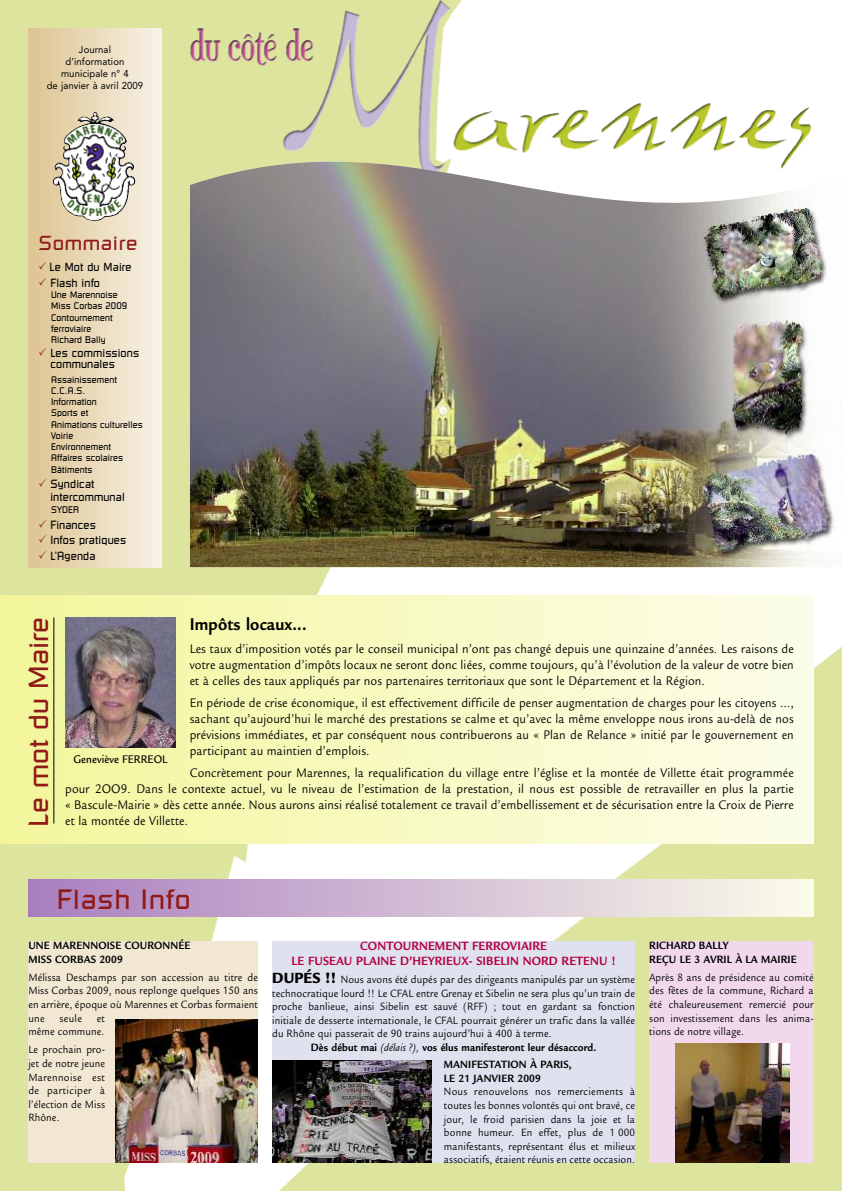
<style>
.page{position:relative;width:842px;height:1191px;background:#fff}
.page>*{position:absolute;margin:0;border:0;box-sizing:border-box;transform-origin:0 0}
.t1{font:27.6px "Russell Square";letter-spacing:.015em;color:#8f1a18}
.t2{font:20px "Russell Square";letter-spacing:.03em;color:#8f1a18}
.t3{font:700 18.5px "Legacy Sans";letter-spacing:.01em;color:#000;scale:.9 1}
.t4{font:13.5px/16px "Legacy Sans";letter-spacing:.01em;color:#000;text-align:justify;scale:.9 1}
.t5{font:700 13px/15px "Legacy Sans";letter-spacing:.01em;color:#b40041;text-align:center;scale:.9 1}
.t6{font:500 12px "Legacy Sans";letter-spacing:.01em;color:#000;scale:.9 1}
.t7{font:11.8px/15.8px "Russell Square";letter-spacing:.015em;color:#000;scale:.9 1}
.t8{font:11.5px/13.6px "Legacy Sans";letter-spacing:.01em;color:#000;text-align:justify;scale:.9 1}
.t9{font:700 11.5px/13.5px "Legacy Sans";letter-spacing:.01em;color:#000;scale:.9 1}
.t10{font:10px/12px "Avenir";letter-spacing:.01em;color:#000;text-align:center;scale:.95 1}
.t11{font:9.5px/11.2px "Russell Square";letter-spacing:.015em;color:#000;scale:.9 1}
.s1{font-weight:900;font-size:16px}
.s2{font-weight:400;font-style:italic}
</style>
<div class="page">
<img style="left:0;top:0;width:842px;height:1191px">
<svg style="left:28px;top:28px;width:134px;height:539px;background:#e7d9bb"></svg>
<div style="left:0;top:595px;width:814px;height:248px;background:linear-gradient(to right,#f2f59a,#fdfeea)"></div>
<img style="left:96px;top:116px;width:40px;height:103px">
<svg style="left:190px;top:104px;width:652px;height:57px"></svg>
<img style="left:190px;top:161px;width:652px;height:406px">
<hr style="left:54px;top:617px;width:1px;height:206px;background:#000">
<img style="left:65px;top:617px;width:111px;height:130px">
<div style="left:28px;top:941px;width:230px;height:221px;background:#f1e7d3"></div>
<div style="left:28px;top:879px;width:786px;height:37px;background:linear-gradient(to right,#a97ebf,#fcfcea)"></div>
<img style="left:115px;top:1019px;width:143px;height:143px">
<div style="left:272px;top:941px;width:363px;height:221px;background:#dfe1ef"></div>
<img style="left:272px;top:1060px;width:160px;height:102px">
<div style="left:649px;top:941px;width:165px;height:221px;background:#f2d8ed"></div>
<img style="left:675px;top:1043px;width:114px;height:119px">
<svg style="left:39px;top:262px;width:7px;height:7px"></svg>
<svg style="left:39px;top:278px;width:7px;height:7px"></svg>
<svg style="left:39px;top:348px;width:7px;height:8px"></svg>
<svg style="left:39px;top:479px;width:7px;height:8px"></svg>
<svg style="left:39px;top:519px;width:7px;height:8px"></svg>
<svg style="left:39px;top:535px;width:7px;height:8px"></svg>
<svg style="left:39px;top:551px;width:7px;height:7px"></svg>
<p class="t10" style="left:47px;top:44px;width:103px">Journal<br>d’information municipale n° 4<br>de janvier à avril 2009</p>
<h2 class="t2" style="left:38px;top:236px;width:101px">Sommaire</h2>
<p class="t7" style="left:50px;top:259px;width:93px">Le Mot du Maire<br>Flash info</p>
<p class="t11" style="left:51px;top:290px;width:86px">Une Marennoise<br>Miss Corbas 2009<br>Contournement ferroviaire<br>Richard Bally</p>
<p class="t7" style="left:50px;top:348px;width:100px;line-height:11.3px">Les commissions communales</p>
<p class="t11" style="left:51px;top:374px;width:103px">Assainissement<br>C.C.A.S.<br>Information<br>Sports et<br>Animations culturelles<br>Voirie<br>Environnement<br>Affaires scolaires<br>Bâtiments</p>
<p class="t7" style="left:50px;top:478px;width:84px;line-height:13px">Syndicat intercommunal</p>
<p class="t11" style="left:51px;top:504px;width:33px">SYDER</p>
<p class="t7" style="left:50px;top:517px;width:86px">Finances<br>Infos pratiques<br>L’Agenda</p>
<h1 class="t1" style="left:29px;top:826px;width:211px;rotate:-90deg">Le mot du Maire</h1>
<h3 class="t3" style="left:190px;top:617px;width:131px">Impôts locaux...</h3>
<p class="t4" style="left:190px;top:642px;width:673px">Les taux d’imposition votés par le conseil municipal n’ont pas changé depuis une quinzaine d’années. Les raisons de votre augmentation d’impôts locaux ne seront donc liées, comme toujours, qu’à l’évolution de la valeur de votre bien et à celles des taux appliqués par nos partenaires territoriaux que sont le Département et la Région.</p>
<p class="t4" style="left:190px;top:696px;width:673px">En période de crise économique, il est effectivement difficile de penser augmentation de charges pour les citoyens …, sachant qu’aujourd’hui le marché des prestations se calme et qu’avec la même enveloppe nous irons au-delà de nos prévisions immédiates, et par conséquent nous contribuerons au « Plan de Relance » initié par le gouvernement en participant au maintien d’emplois.</p>
<p class="t4" style="left:65px;top:766px;width:811px;text-indent:125px">Concrètement pour Marennes, la requalification du village entre l’église et la montée de Villette était programmée pour 2OO9. Dans le contexte actuel, vu le niveau de l’estimation de la prestation, il nous est possible de retravailler en plus la partie « Bascule-Mairie » dès cette année. Nous aurons ainsi réalisé totalement ce travail d’embellissement et de sécurisation entre la Croix de Pierre</p>
<p class="t6" style="left:73px;top:754px;width:106px">Geneviève FERREOL</p>
<p class="t4" style="left:65px;top:814px;width:138px">et la montée de Villette.</p>
<h1 class="t1" style="left:57px;top:889px;width:136px">Flash Info</h1>
<p class="t9" style="left:28px;top:940px;width:182px">UNE MARENNOISE COURONNÉE<br>MISS CORBAS 2009</p>
<p class="t8" style="left:28px;top:971px;width:257px">Mélissa Deschamps par son accession au titre de Miss Corbas 2009, nous replonge quelques 150 ans en arrière, époque où Marennes et Corbas formaient une</p>
<p class="t8" style="left:59px;top:1012px;width:27px">seule</p>
<p class="t8" style="left:28px;top:1012px;width:87px;text-align:right">et<br>même commune.</p>
<p class="t8" style="left:28px;top:1044px;width:87px">Le prochain pro&shy;jet de notre jeune Marennoise est de participer à l’élection de Miss Rhône.</p>
<p class="t5" style="left:291px;top:940px;width:362px">CONTOURNEMENT FERROVIAIRE<br>LE FUSEAU PLAINE D’HEYRIEUX- SIBELIN NORD RETENU !</p>
<p class="t8" style="left:272px;top:974px;width:405px"><span class="s1">DUPÉS !!</span> Nous avons été dupés par des dirigeants manipulés par un système</p>
<p class="t8" style="left:272px;top:987px;width:405px">technocratique lourd !! Le CFAL entre Grenay et Sibelin ne sera plus qu’un train de</p>
<p class="t8" style="left:272px;top:1001px;width:405px">proche banlieue, ainsi Sibelin est sauvé (RFF) ; tout en gardant sa fonction</p>
<p class="t8" style="left:272px;top:1014px;width:405px">initiale de desserte internationale, le CFAL pourrait générer un trafic dans la vallée</p>
<p class="t8" style="left:272px;top:1028px;width:312px">du Rhône qui passerait de 90 trains aujourd’hui à 400 à terme.</p>
<p class="t9" style="left:311px;top:1041px;width:319px">Dès début mai <span class="s2">(délais ?),</span> vos élus manifesteront leur désaccord.</p>
<p class="t9" style="left:444px;top:1059px;width:143px">MANIFESTATION À PARIS,<br>LE 21 JANVIER 2009</p>
<p class="t8" style="left:444px;top:1086px;width:214px">Nous renouvelons nos remerciements à toutes les bonnes volontés qui ont bravé, ce jour, le froid parisien dans la joie et la bonne humeur. En effet, plus de 1 000 manifestants, représentant élus et milieux associatifs, étaient réunis en cette occasion.</p>
<p class="t9" style="left:649px;top:940px;width:165px">RICHARD BALLY<br>REÇU LE 3 AVRIL À LA MAIRIE</p>
<p class="t8" style="left:649px;top:971px;width:184px">Après 8 ans de présidence au comité des fêtes de la commune, Richard a été chaleureusement remercié pour son investissement dans les anima&shy;tions de notre village.</p>
</div>
